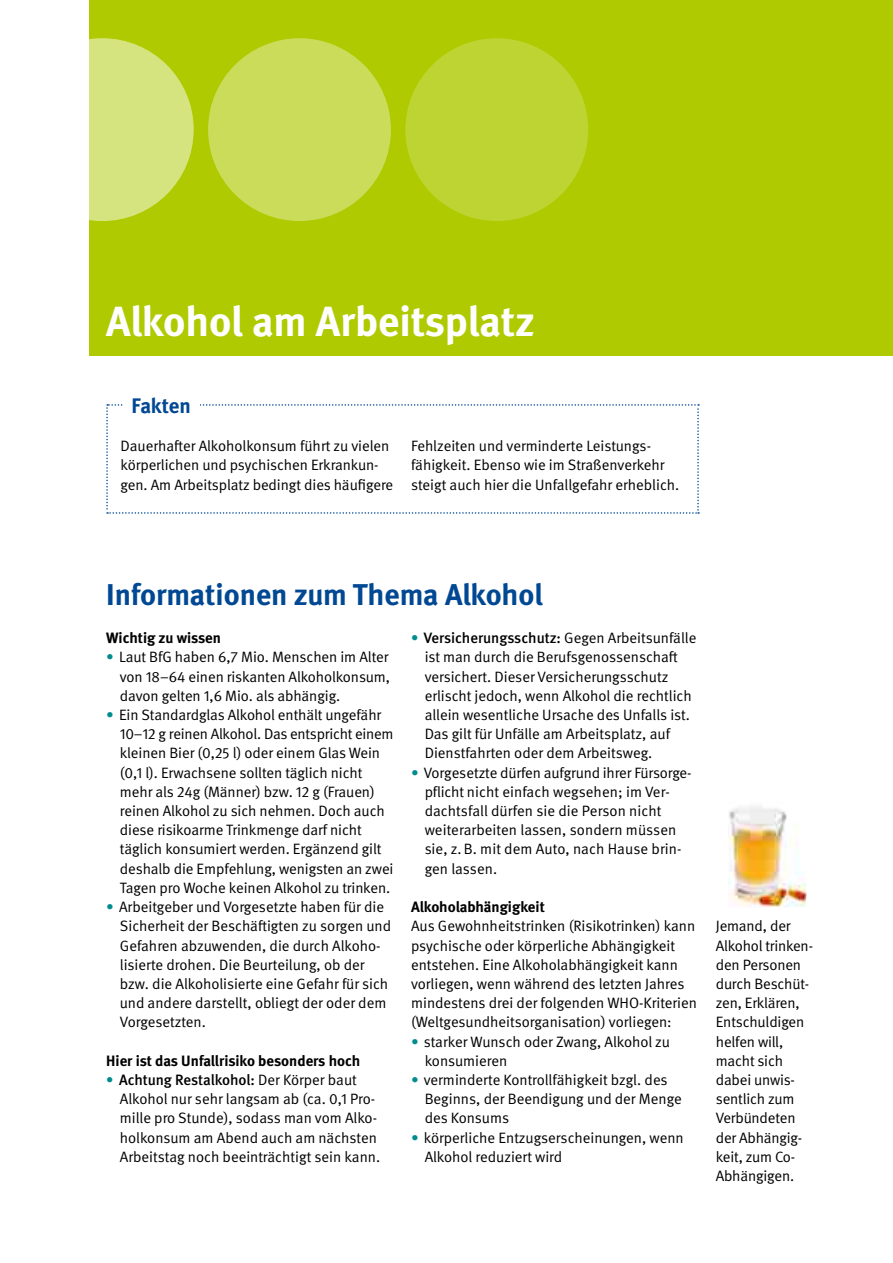
<style>
.page{position:relative;width:893px;height:1263px;background:#fff}
.page>*{position:absolute;margin:0;border:0;box-sizing:border-box;transform-origin:0 0}
.t1{font:700 42px "DGUV Meta";letter-spacing:-.005em;color:#fff}
.t2{font:700 30px "DGUV Meta";color:#004893}
.t3{font:700 21px "DGUV Meta";letter-spacing:-.005em;color:#004893}
.t4{font:15px/19.2px "DGUV Meta";letter-spacing:-.005em;color:#000}
.t5{font:700 15px "DGUV Meta";letter-spacing:-.005em;color:#000}
.s1{color:#008c8e}
.s2{font-weight:500;color:#008c8e}
.s3{font-weight:500}
</style>
<div class="page">
<div style="left:90px;top:0;width:803px;height:355px;background:#afca00"></div>
<div style="left:208px;top:38px;width:183px;height:183px;background:#cadc59;border-radius:50%"></div>
<svg style="left:11px;top:38px;width:183px;height:183px;fill:#d6e47f"></svg>
<div style="left:405px;top:38px;width:183px;height:183px;background:#bed432;border-radius:50%"></div>
<img style="left:728px;top:806px;width:78px;height:101px">
<svg style="left:106px;top:404px;width:593px;height:110px"></svg>
<div style="left:123px;top:393px;width:76px;height:23px;background:#fff"></div>
<h1 class="t1" style="left:106px;top:296px;width:430px">Alkohol am Arbeitsplatz</h1>
<h3 class="t3" style="left:132px;top:393px;width:61px">Fakten</h3>
<p class="t4" style="left:121px;top:437px;width:274px">Dauerhafter Alkoholkonsum führt zu vielen körperlichen und psychischen Erkrankun&shy;gen. Am Arbeitsplatz bedingt dies häufigere</p>
<p class="t4" style="left:411px;top:437px;width:270px">Fehlzeiten und verminderte Leistungs&shy;fähigkeit. Ebenso wie im Straßenverkehr steigt auch hier die Unfallgefahr erheblich.</p>
<h2 class="t2" style="left:106px;top:577px;width:438px">Informationen zum Thema Alkohol</h2>
<p class="t5" style="left:106px;top:629px;width:116px">Wichtig zu wissen</p>
<p class="t4" style="left:120px;top:648px;width:272px;text-align:justify;text-indent:-14px"><span class="s1">•</span> Laut BfG haben 6,7 Mio. Menschen im Alter von 18–64 einen riskanten Alkoholkonsum, davon gelten 1,6 Mio. als abhängig.</p>
<p class="t4" style="left:120px;top:706px;width:275px;text-indent:-14px"><span class="s1">•</span> Ein Standardglas Alkohol enthält ungefähr 10–12 g reinen Alkohol. Das entspricht einem kleinen Bier (0,25 l) oder einem Glas Wein (0,1 l). Erwachsene sollten täglich nicht mehr als 24g (Männer) bzw. 12 g (Frauen) reinen Alkohol zu sich nehmen. Doch auch diese risikoarme Trinkmenge darf nicht täglich konsumiert werden. Ergänzend gilt deshalb die Empfehlung, wenigsten an zwei Tagen pro Woche keinen Alkohol zu trinken.</p>
<p class="t4" style="left:120px;top:898px;width:273px;text-indent:-14px"><span class="s1">•</span> Arbeitgeber und Vorgesetzte haben für die Sicherheit der Beschäftigten zu sorgen und Gefahren abzuwenden, die durch Alkoho&shy;lisierte drohen. Die Beurteilung, ob der bzw. die Alkoholisierte eine Gefahr für sich und andere darstellt, obliegt der oder dem Vorgesetzten.</p>
<p class="t5" style="left:106px;top:1051px;width:256px">Hier ist das Unfallrisiko besonders hoch</p>
<p class="t4" style="left:120px;top:1070px;width:262px;text-indent:-14px"><span class="s2">•</span> <span class="s3">Achtung Restalkohol:</span> Der Körper baut Alkohol nur sehr langsam ab (ca. 0,1 Pro&shy;mille pro Stunde), sodass man vom Alko&shy;holkonsum am Abend auch am nächsten Arbeitstag noch beeinträchtigt sein kann.</p>
<p class="t4" style="left:425px;top:629px;width:273px;text-indent:-14px"><span class="s2">•</span> <span class="s3">Versicherungsschutz:</span> Gegen Arbeitsunfälle ist man durch die Berufsgenossenschaft versichert. Dieser Versicherungsschutz erlischt jedoch, wenn Alkohol die rechtlich allein wesentliche Ursache des Unfalls ist.<br>Das gilt für Unfälle am Arbeitsplatz, auf Dienstfahrten oder dem Arbeitsweg.</p>
<p class="t4" style="left:425px;top:763px;width:268px;text-indent:-14px"><span class="s1">•</span> Vorgesetzte dürfen aufgrund ihrer Fürsorge&shy;pflicht nicht einfach wegsehen; im Ver&shy;dachtsfall dürfen sie die Person nicht weiterarbeiten lassen, sondern müssen sie, z.B. mit dem Auto, nach Hause brin&shy;gen lassen.</p>
<p class="t5" style="left:411px;top:898px;width:135px">Alkoholabhängigkeit</p>
<p class="t4" style="left:411px;top:917px;width:288px">Aus Gewohnheitstrinken (Risikotrinken) kann psychische oder körperliche Abhängigkeit entstehen. Eine Alkoholabhängigkeit kann vorliegen, wenn während des letzten Jahres mindestens drei der folgenden WHO-Kriterien (Weltgesundheitsorganisation) vorliegen:</p>
<p class="t4" style="left:425px;top:1032px;width:247px;text-indent:-14px"><span class="s1">•</span> starker Wunsch oder Zwang, Alkohol zu konsumieren</p>
<p class="t4" style="left:425px;top:1070px;width:259px;text-indent:-14px"><span class="s1">•</span> verminderte Kontrollfähigkeit bzgl. des<br>Beginns, der Beendigung und der Menge des Konsums</p>
<p class="t4" style="left:425px;top:1128px;width:261px;text-indent:-14px"><span class="s1">•</span> körperliche Entzugserscheinungen, wenn<br>Alkohol reduziert wird</p>
<p class="t4" style="left:716px;top:917px;width:99px">Jemand, der<br>Alkohol trinken&shy;den Personen durch Beschüt&shy;zen, Erklären,<br>Entschuldigen helfen will, macht sich dabei unwis&shy;sentlich zum<br>Verbündeten der Abhängig&shy;keit, zum Co-<br>Abhängigen.</p>
</div>
